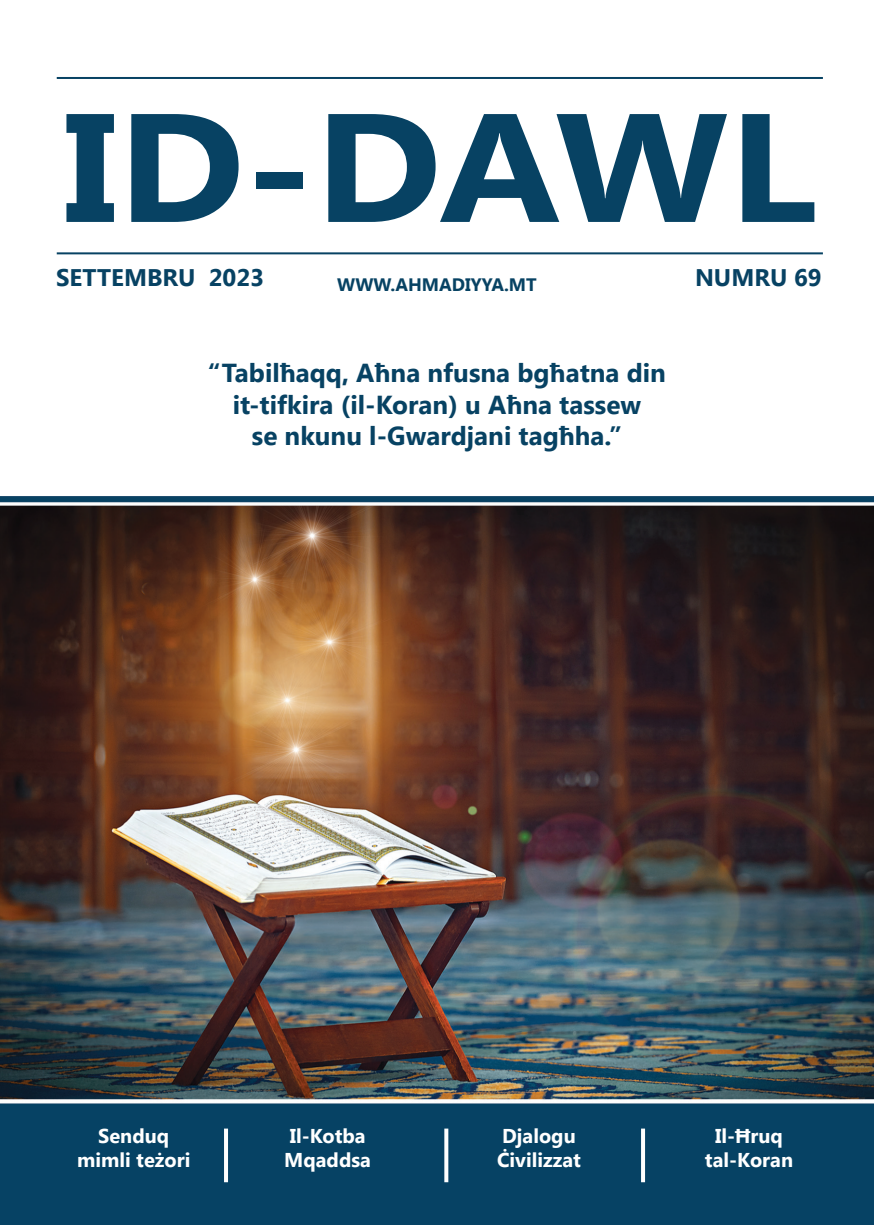
<style>
.page{position:relative;width:874px;height:1225px;background:#fff}
.page>*{position:absolute;margin:0;border:0;box-sizing:border-box;transform-origin:0 0}
.t1{font:700 154px "Segoe UI";letter-spacing:-.005em;color:#074263;scale:1.12 1}
.t2{font:700 26px/31.2px "Segoe UI";color:#074263;text-align:center}
.t3{font:700 24px "Segoe UI";color:#074263}
.t4{font:700 20px/24px "Segoe UI";color:#fff;text-align:center}
.t5{font:700 18px "Segoe UI";color:#074263}
</style>
<div class="page">
<img style="left:0;top:77px;width:873px;height:1148px">
<hr style="left:224px;top:1128px;width:4px;height:54px;background:#fff">
<svg style="left:444px;top:1128px;width:4px;height:54px"></svg>
<svg style="left:640px;top:1128px;width:4px;height:54px"></svg>
<hr style="left:57px;top:77px;width:765px;height:2px;background:#074263">
<hr style="left:57px;top:252px;width:765px;height:2px;background:#074263">
<h1 class="t1" style="left:63px;top:57px;width:674px">ID-DAWL</h1>
<p class="t3" style="left:56px;top:261px;width:209px">SETTEMBRU 2023</p>
<p class="t3" style="left:694px;top:261px;width:128px">NUMRU 69</p>
<p class="t5" style="left:337px;top:272px;width:201px">WWW.AHMADIYYA.MT</p>
<p class="t2" style="left:208px;top:356px;width:459px">“Tabilħaqq, Aħna nfusna bgħatna din it-tifkira (il-Koran) u Aħna tassew<br>se nkunu l-Gwardjani tagħha.”</p>
<p class="t4" style="left:77px;top:1122px;width:115px">Senduq mimli teżori</p>
<p class="t4" style="left:284px;top:1123px;width:88px;text-align:left">Il-Kotba<br>Mqaddsa</p>
<p class="t4" style="left:497px;top:1123px;width:85px;text-align:left">Djalogu<br>Ċivilizzat</p>
<p class="t4" style="left:704px;top:1123px;width:90px">Il-Ħruq tal-Koran</p>
</div>
